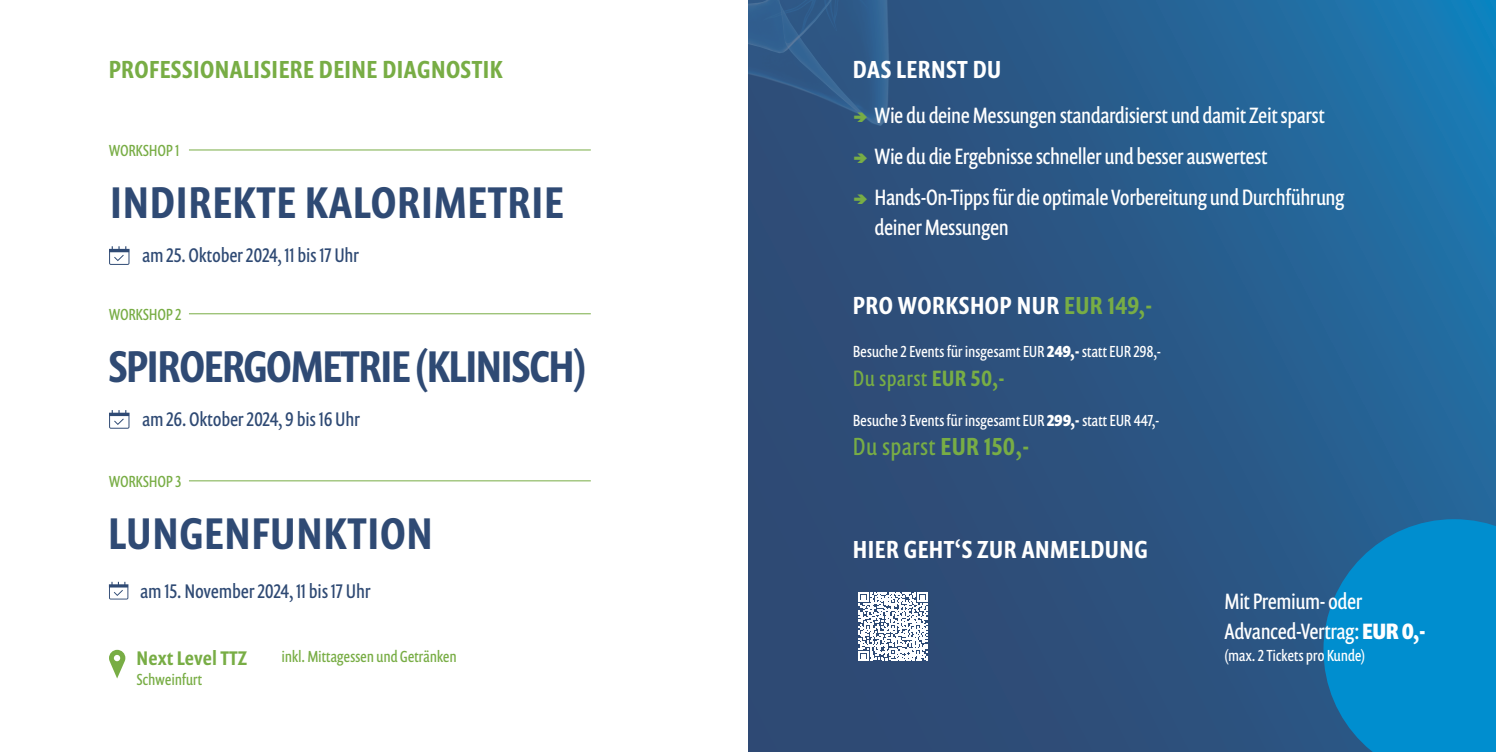
<style>
.page{position:relative;width:1496px;height:752px;background:#fff}
.page>*{position:absolute;margin:0;border:0;box-sizing:border-box;transform-origin:0 0}
.t1{font:500 45px "Prenton RP Cond";letter-spacing:.045em;color:#2f4a74}
.t2{font:500 45px "Prenton RP Cond";color:#2f4a74}
.t3{font:500 25px "Prenton RP Cond";letter-spacing:.045em;color:#fff}
.t4{font:500 25px "Prenton RP Cond";letter-spacing:.045em;color:#78ad45}
.t5{font:25px "Prenton RP Cond";letter-spacing:.045em;color:#78ad45}
.t6{font:22.5px/30px "Prenton RP Cond";letter-spacing:.01em;color:#fff}
.t7{font:22.5px "Prenton RP Cond";letter-spacing:.045em;color:#78ad45}
.t8{font:20px "Prenton RP Cond";letter-spacing:.02em;color:#2f4a74}
.t9{font:500 20px "Prenton RP Cond";letter-spacing:.035em;color:#78ad45}
.t10{font:16.25px "Prenton RP Cond";letter-spacing:.02em;color:#fff}
.t11{font:16.25px "Prenton RP Cond";letter-spacing:.02em;color:#78ad45}
.s1{color:#78ad45}
.s2{font-weight:700}
.s3{font-weight:500}
</style>
<div class="page">
<svg style="left:109px;top:410px;width:20px;height:18px"></svg>
<hr style="left:189px;top:313px;width:402px;height:1px;background:#78ad45">
<svg style="left:109px;top:246px;width:20px;height:19px"></svg>
<hr style="left:189px;top:149px;width:402px;height:1px;background:#78ad45">
<svg style="left:109px;top:581px;width:19px;height:18px"></svg>
<hr style="left:189px;top:480px;width:402px;height:1px;background:#78ad45">
<svg style="left:109px;top:649px;width:16px;height:29px"></svg>
<svg style="left:748px;top:0;width:747px;height:751px;background:#295887"></svg>
<img style="left:748px;top:0;width:301px;height:148px">
<svg style="left:858px;top:592px;width:69px;height:68px"></svg>
<svg style="left:1323px;top:519px;width:172px;height:232px;background:#0587c5"></svg>
<svg style="left:854px;top:112px;width:13px;height:10px"></svg>
<svg style="left:854px;top:153px;width:13px;height:10px"></svg>
<svg style="left:854px;top:194px;width:13px;height:10px"></svg>
<p class="t4" style="left:109px;top:54px;width:395px">PROFESSIONALISIERE DEINE DIAGNOSTIK</p>
<p class="t11" style="left:109px;top:140px;width:72px">WORKSHOP 1</p>
<p class="t1" style="left:111px;top:175px;width:454px">INDIREKTE KALORIMETRIE</p>
<p class="t8" style="left:142px;top:242px;width:218px">am 25. Oktober 2024, 11 bis 17 Uhr</p>
<p class="t11" style="left:109px;top:303px;width:74px">WORKSHOP 2</p>
<p class="t2" style="left:109px;top:338px;width:478px">SPIROERGOMETRIE (KLINISCH)</p>
<p class="t8" style="left:142px;top:406px;width:219px">am 26. Oktober 2024, 9 bis 16 Uhr</p>
<p class="t11" style="left:109px;top:470px;width:73px">WORKSHOP 3</p>
<p class="t1" style="left:109px;top:505px;width:325px">LUNGENFUNKTION</p>
<p class="t8" style="left:141px;top:578px;width:231px">am 15. November 2024, 11 bis 17 Uhr</p>
<p class="t9" style="left:137px;top:645px;width:111px">Next Level TTZ</p>
<p class="t11" style="left:137px;top:668px;width:66px">Schweinfurt</p>
<p class="t11" style="left:282px;top:646px;width:176px">inkl. Mittagessen und Getränken</p>
<p class="t3" style="left:853px;top:54px;width:149px">DAS LERNST DU</p>
<p class="t6" style="left:874px;top:100px;width:451px">Wie du deine Messungen standardisierst und damit Zeit sparst</p>
<p class="t6" style="left:874px;top:141px;width:394px">Wie du die Ergebnisse schneller und besser auswertest</p>
<p class="t6" style="left:874px;top:182px;width:471px">Hands-On-Tipps für die optimale Vorbereitung und Durchführung deiner Messungen</p>
<p class="t3" style="left:853px;top:289px;width:300px">PRO WORKSHOP NUR <span class="s1">EUR 149,-</span></p>
<p class="t10" style="left:853px;top:341px;width:309px">Besuche 2 Events für insgesamt EUR <span class="s2">249,-</span> statt EUR 298,-</p>
<p class="t7" style="left:853px;top:363px;width:153px">Du sparst <span class="s3">EUR 50,-</span></p>
<p class="t10" style="left:853px;top:410px;width:307px">Besuche 3 Events für insgesamt EUR <span class="s2">299,-</span> statt EUR 447,-</p>
<p class="t5" style="left:853px;top:430px;width:177px">Du sparst <span class="s3">EUR 150,-</span></p>
<p class="t3" style="left:853px;top:534px;width:296px">HIER GEHT‘S ZUR ANMELDUNG</p>
<p class="t6" style="left:1224px;top:586px;width:202px">Mit Premium- oder<br>Advanced-Vertrag: <span class="s2">EUR 0,-</span></p>
<p class="t10" style="left:1224px;top:644px;width:141px">(max. 2 Tickets pro Kunde)</p>
</div>
